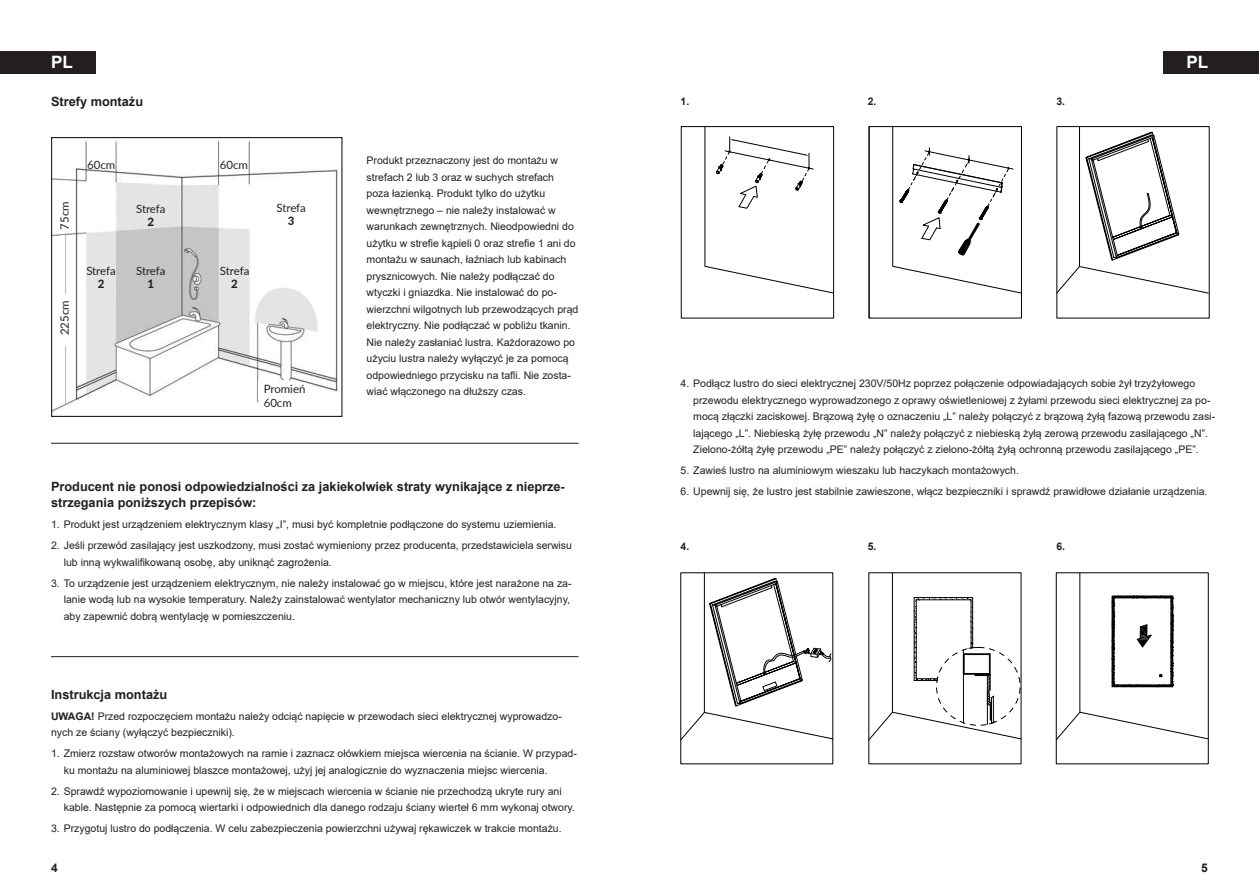
<style>
.page{position:relative;width:1259px;height:893px;background:#fff}
.page>*{position:absolute;margin:0;border:0;box-sizing:border-box;transform-origin:0 0}
.t1{font:700 17.1px "Arial";color:#fff}
.t2{font:700 12.75px/16.5px "Arial";color:#231f20}
.t3{font:700 12px "Arial";color:#231f20}
.t4{font:11.4px/13.5px "Lato";letter-spacing:-.005em;color:#231f20}
.t5{font:800 11.4px "Lato";color:#231f20}
.t6{font:10.5px/16.5px "Arial";color:#231f20}
.t7{font:700 10.5px "Arial";color:#231f20}
.s1{font-weight:700}
</style>
<div class="page">
<div style="left:0;top:51px;width:96px;height:22px;background:#231f20"></div>
<img style="left:53px;top:139px;width:286px;height:274px">
<div style="left:51px;top:137px;width:291px;height:280px;border:1px solid #231f20"></div>
<div style="left:141px;top:192px;width:38px;height:29px;background:#e4e5e4"></div>
<div style="left:141px;top:275px;width:38px;height:29px;background:#c5c5c5"></div>
<div style="left:266px;top:189px;width:38px;height:29px;background:#fff"></div>
<div style="left:220px;top:144px;width:27px;height:29px;background:#fff"></div>
<div style="left:88px;top:139px;width:27px;height:29px;background:#fff"></div>
<div style="left:55px;top:188px;width:19px;height:38px;background:#fff"></div>
<div style="left:55px;top:294px;width:19px;height:51px;background:#fff"></div>
<div style="left:259px;top:381px;width:26px;height:17px;background:#fff"></div>
<div style="left:87px;top:264px;width:28px;height:42px;background:#e4e5e4"></div>
<div style="left:219px;top:269px;width:28px;height:42px;background:#e4e5e4"></div>
<svg style="left:272px;top:290px;width:28px;height:26px"></svg>
<hr style="left:51px;top:443px;width:527px;height:1px;background:#231f20">
<hr style="left:51px;top:656px;width:527px;height:1px;background:#231f20">
<div style="left:1163px;top:51px;width:96px;height:22px;background:#231f20"></div>
<div style="left:284px;top:380px;width:5px;height:32px;background:#fff"></div>
<svg style="left:284px;top:372px;width:34px;height:29px"></svg>
<hr style="left:681px;top:127px;width:1px;height:191px;background:#000001">
<div style="left:869px;top:126px;width:152px;height:192px;border:1px solid #000001"></div>
<svg style="left:1056px;top:126px;width:152px;height:168px"></svg>
<svg style="left:704px;top:126px;width:130px;height:168px"></svg>
<svg style="left:892px;top:126px;width:130px;height:168px"></svg>
<svg style="left:1055px;top:572px;width:153px;height:168px"></svg>
<svg style="left:868px;top:572px;width:153px;height:168px"></svg>
<svg style="left:680px;top:572px;width:153px;height:168px"></svg>
<h1 class="t1" style="left:51px;top:50px;width:23px">PL</h1>
<p class="t2" style="left:51px;top:94px;width:94px">Strefy montażu</p>
<p class="t7" style="left:680px;top:94px;width:10px">1.</p>
<p class="t7" style="left:867px;top:94px;width:10px">2.</p>
<p class="t7" style="left:1056px;top:94px;width:10px">3.</p>
<h1 class="t1" style="left:1186px;top:50px;width:23px">PL</h1>
<p class="t4" style="left:57px;top:230px;width:30px;rotate:-90deg">75cm</p>
<p class="t4" style="left:57px;top:335px;width:36px;rotate:-90deg">225cm</p>
<p class="t4" style="left:87px;top:157px;width:30px">60cm</p>
<p class="t4" style="left:220px;top:157px;width:30px">60cm</p>
<p class="t4" style="left:86px;top:264px;width:31px">Strefa</p>
<p class="t5" style="left:98px;top:276px;width:8px">2</p>
<p class="t4" style="left:136px;top:202px;width:31px">Strefa</p>
<p class="t5" style="left:147px;top:214px;width:8px">2</p>
<p class="t4" style="left:136px;top:264px;width:31px">Strefa</p>
<p class="t5" style="left:147px;top:276px;width:8px">1</p>
<p class="t4" style="left:220px;top:264px;width:31px">Strefa</p>
<p class="t5" style="left:231px;top:276px;width:8px">2</p>
<p class="t4" style="left:276px;top:200px;width:31px">Strefa</p>
<p class="t5" style="left:288px;top:213px;width:8px">3</p>
<p class="t4" style="left:264px;top:382px;width:43px">Promień<br>60cm</p>
<p class="t6" style="left:367px;top:152px;width:213px">Produkt przeznaczony jest do montażu w strefach 2 lub 3 oraz w suchych strefach poza łazienką. Produkt tylko do użytku wewnętrznego – nie należy instalować w warunkach zewnętrznych. Nieodpowiedni do użytku w strefie kąpieli 0 oraz strefie 1 ani do montażu w saunach, łaźniach lub kabinach prysznicowych. Nie należy podłączać do wtyczki i gniazdka. Nie instalować do po&shy;wierzchni wilgotnych lub przewodzących prąd elektryczny. Nie podłączać w pobliżu tkanin.<br>Nie należy zasłaniać lustra. Każdorazowo po użyciu lustra należy wyłączyć je za pomocą odpowiedniego przycisku na tafli. Nie zosta&shy;wiać włączonego na dłuższy czas.</p>
<p class="t2" style="left:51px;top:478px;width:515px">Producent nie ponosi odpowiedzialności za jakiekolwiek straty wynikające z nieprze&shy;strzegania poniższych przepisów:</p>
<p class="t6" style="left:51px;top:516px;width:507px">1. Produkt jest urządzeniem elektrycznym klasy „I”, musi być kompletnie podłączone do systemu uziemienia.</p>
<p class="t6" style="left:64px;top:537px;width:510px;text-indent:-13px">2. Jeśli przewód zasilający jest uszkodzony, musi zostać wymieniony przez producenta, przedstawiciela serwisu lub inną wykwalifikowaną osobę, aby uniknąć zagrożenia.</p>
<p class="t6" style="left:64px;top:574px;width:509px;text-indent:-13px">3. To urządzenie jest urządzeniem elektrycznym, nie należy instalować go w miejscu, które jest narażone na za&shy;lanie wodą lub na wysokie temperatury. Należy zainstalować wentylator mechaniczny lub otwór wentylacyjny, aby zapewnić dobrą wentylację w pomieszczeniu.</p>
<p class="t2" style="left:51px;top:686px;width:118px">Instrukcja montażu</p>
<p class="t6" style="left:51px;top:708px;width:512px"><span class="s1">UWAGA!</span> Przed rozpoczęciem montażu należy odciąć napięcie w przewodach sieci elektrycznej wyprowadzo&shy;nych ze ściany (wyłączyć bezpieczniki).</p>
<p class="t6" style="left:64px;top:745px;width:514px;text-indent:-13px">1. Zmierz rozstaw otworów montażowych na ramie i zaznacz ołówkiem miejsca wiercenia na ścianie. W przypad&shy;ku montażu na aluminiowej blaszce montażowej, użyj jej analogicznie do wyznaczenia miejsc wiercenia.</p>
<p class="t6" style="left:64px;top:783px;width:513px;text-indent:-13px">2. Sprawdź wypoziomowanie i upewnij się, że w miejscach wiercenia w ścianie nie przechodzą ukryte rury ani kable. Następnie za pomocą wiertarki i odpowiednich dla danego rodzaju ściany wierteł 6 mm wykonaj otwory.</p>
<p class="t6" style="left:51px;top:820px;width:512px">3. Przygotuj lustro do podłączenia. W celu zabezpieczenia powierzchni używaj rękawiczek w trakcie montażu.</p>
<p class="t6" style="left:693px;top:375px;width:523px;text-indent:-13px">4. Podłącz lustro do sieci elektrycznej 230V/50Hz poprzez połączenie odpowiadających sobie żył trzyżyłowego przewodu elektrycznego wyprowadzonego z oprawy oświetleniowej z żyłami przewodu sieci elektrycznej za po&shy;mocą złączki zaciskowej. Brązową żyłę o oznaczeniu „L” należy połączyć z brązową żyłą fazową przewodu zasi&shy;lającego „L”. Niebieską żyłę przewodu „N” należy połączyć z niebieską żyłą zerową przewodu zasilającego „N”.<br>Zielono-żółtą żyłę przewodu „PE” należy połączyć z zielono-żółtą żyłą ochronną przewodu zasilającego „PE”.</p>
<p class="t6" style="left:680px;top:462px;width:340px">5. Zawieś lustro na aluminiowym wieszaku lub haczykach montażowych.</p>
<p class="t6" style="left:680px;top:483px;width:528px">6. Upewnij się, że lustro jest stabilnie zawieszone, włącz bezpieczniki i sprawdź prawidłowe działanie urządzenia.</p>
<p class="t7" style="left:680px;top:539px;width:10px">4.</p>
<p class="t7" style="left:867px;top:539px;width:10px">5.</p>
<p class="t7" style="left:1056px;top:539px;width:10px">6.</p>
<p class="t3" style="left:51px;top:859px;width:8px">4</p>
<p class="t3" style="left:1201px;top:859px;width:8px">5</p>
</div>
